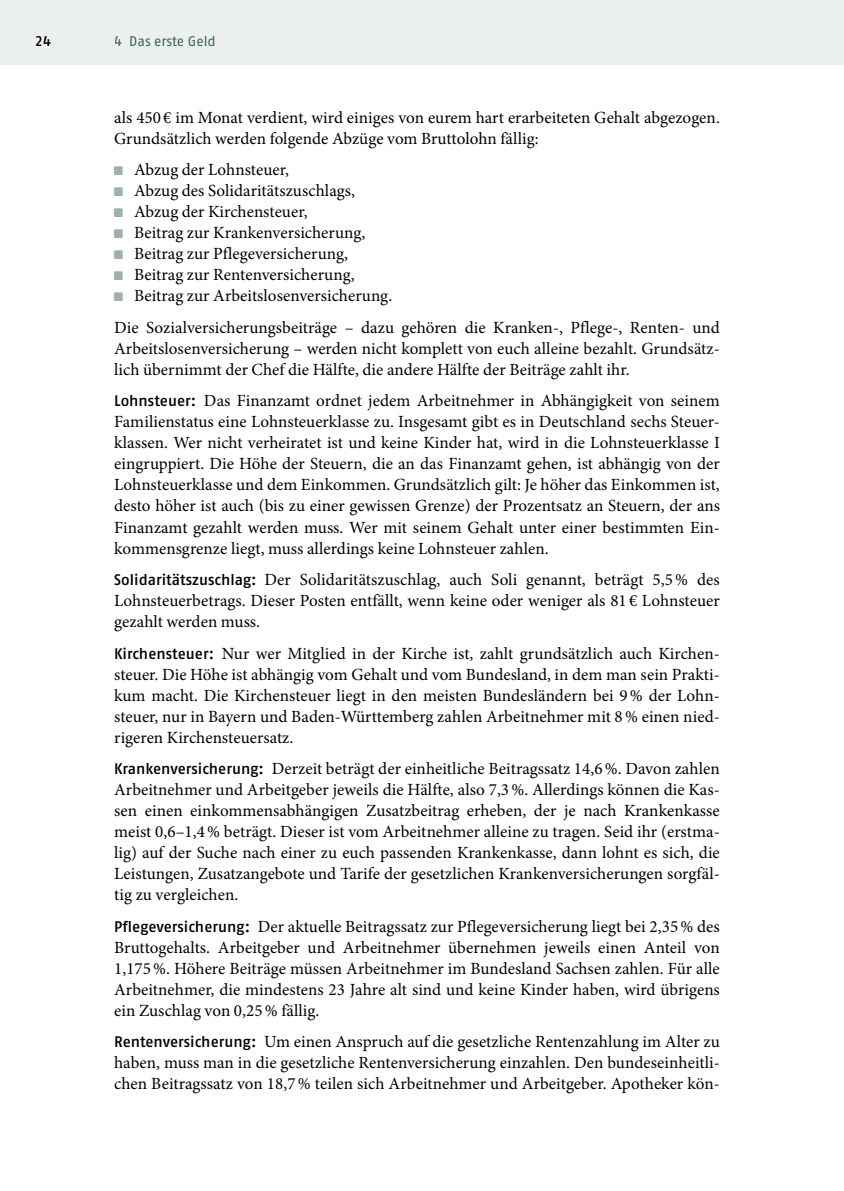
<style>
.page{position:relative;width:844px;height:1191px;background:#fff}
.page>*{position:absolute;margin:0;border:0;box-sizing:border-box;transform-origin:0 0}
.AUD_parahead-before{font:17.15px/21px "Minion Pro";letter-spacing:.005em;color:#000;text-align:justify}
.AUD_bodytext-after_l{font:17.15px/21px "Minion Pro";letter-spacing:.005em;color:#000;text-align:justify}
.AUD_bodytext{font:17.15px/21px "Minion Pro";letter-spacing:.005em;color:#000}
.t1{font:14px "Fago Pro";letter-spacing:-.005em;color:#3c654f}
.t2{font:600 14px "Fago Pro";color:#000}
.s1{font-family:"Fago Pro";font-weight:600;font-size:15.4px}
</style>
<div class="page">
<div style="left:114px;top:0;width:729px;height:64px;background:#ecf0ed"></div>
<div style="left:0;top:0;width:114px;height:64px;background:#ecf0ed"></div>
<p class="t2" style="left:35px;top:33px;width:18px">24</p>
<p class="t1" style="left:114px;top:33px;width:103px">4 Das erste Geld</p>
<p class="AUD_bodytext" style="left:114px;top:107px;width:607px">als 450 € im Monat verdient, wird einiges von eurem hart erarbeiteten Gehalt abgezogen.<br>Grundsätzlich werden folgende Abzüge vom Bruttolohn fällig:</p>
<p class="AUD_parahead-before" style="left:134px;top:159px;width:156px">Abzug der Lohnsteuer,</p>
<p class="AUD_parahead-before" style="left:134px;top:180px;width:222px">Abzug des Solidaritätszuschlags,</p>
<p class="AUD_parahead-before" style="left:134px;top:201px;width:175px">Abzug der Kirchensteuer,</p>
<p class="AUD_parahead-before" style="left:134px;top:222px;width:233px">Beitrag zur Krankenversicherung,</p>
<p class="AUD_parahead-before" style="left:134px;top:243px;width:215px">Beitrag zur Pflegeversicherung,</p>
<p class="AUD_parahead-before" style="left:134px;top:264px;width:222px">Beitrag zur Rentenversicherung,</p>
<p class="AUD_parahead-before" style="left:134px;top:285px;width:260px">Beitrag zur Arbeitslosenversicherung.</p>
<p class="AUD_bodytext-after_l" style="left:114px;top:317px;width:607px">Die Sozialversicherungsbeiträge – dazu gehören die Kranken-, Pflege-, Renten- und Arbeitslosenversicherung – werden nicht komplett von euch alleine bezahlt. Grundsätz&shy;lich übernimmt der Chef die Hälfte, die andere Hälfte der Beiträge zahlt ihr.</p>
<p class="AUD_parahead-before" style="left:114px;top:390px;width:607px"><span class="s1">Lohnsteuer:</span> Das Finanzamt ordnet jedem Arbeitnehmer in Abhängigkeit von seinem Familienstatus eine Lohnsteuerklasse zu. Insgesamt gibt es in Deutschland sechs Steuer&shy;klassen. Wer nicht verheiratet ist und keine Kinder hat, wird in die Lohnsteuerklasse I eingruppiert. Die Höhe der Steuern, die an das Finanzamt gehen, ist abhängig von der Lohnsteuerklasse und dem Einkommen. Grundsätzlich gilt: Je höher das Einkommen ist, desto höher ist auch (bis zu einer gewissen Grenze) der Prozentsatz an Steuern, der ans Finanzamt gezahlt werden muss. Wer mit seinem Gehalt unter einer bestimmten Ein&shy;kommensgrenze liegt, muss allerdings keine Lohnsteuer zahlen.</p>
<p class="AUD_parahead-before" style="left:114px;top:569px;width:607px"><span class="s1">Solidaritätszuschlag:</span> Der Solidaritätszuschlag, auch Soli genannt, beträgt 5,5% des Lohnsteuerbetrags. Dieser Posten entfällt, wenn keine oder weniger als 81 € Lohnsteuer gezahlt werden muss.</p>
<p class="AUD_parahead-before" style="left:114px;top:642px;width:607px"><span class="s1">Kirchensteuer:</span> Nur wer Mitglied in der Kirche ist, zahlt grundsätzlich auch Kirchen&shy;steuer. Die Höhe ist abhängig vom Gehalt und vom Bundesland, in dem man sein Prakti&shy;kum macht. Die Kirchensteuer liegt in den meisten Bundesländern bei 9% der Lohn&shy;steuer, nur in Bayern und Baden-Württemberg zahlen Arbeitnehmer mit 8% einen nied&shy;rigeren Kirchensteuersatz.</p>
<p class="AUD_parahead-before" style="left:114px;top:758px;width:607px"><span class="s1">Krankenversicherung:</span> Derzeit beträgt der einheitliche Beitragssatz 14,6%. Davon zahlen Arbeitnehmer und Arbeitgeber jeweils die Hälfte, also 7,3%. Allerdings können die Kas&shy;sen einen einkommensabhängigen Zusatzbeitrag erheben, der je nach Krankenkasse meist 0,6–1,4% beträgt. Dieser ist vom Arbeitnehmer alleine zu tragen. Seid ihr (erstma&shy;lig) auf der Suche nach einer zu euch passenden Krankenkasse, dann lohnt es sich, die Leistungen, Zusatzangebote und Tarife der gesetzlichen Krankenversicherungen sorgfäl&shy;tig zu vergleichen.</p>
<p class="AUD_parahead-before" style="left:114px;top:915px;width:607px"><span class="s1">Pflegeversicherung:</span> Der aktuelle Beitragssatz zur Pflegeversicherung liegt bei 2,35% des Bruttogehalts. Arbeitgeber und Arbeitnehmer übernehmen jeweils einen Anteil von 1,175%. Höhere Beiträge müssen Arbeitnehmer im Bundesland Sachsen zahlen. Für alle Arbeitnehmer, die mindestens 23 Jahre alt sind und keine Kinder haben, wird übrigens ein Zuschlag von 0,25% fällig.</p>
<p class="AUD_parahead-before" style="left:114px;top:1031px;width:607px"><span class="s1">Rentenversicherung:</span> Um einen Anspruch auf die gesetzliche Rentenzahlung im Alter zu haben, muss man in die gesetzliche Rentenversicherung einzahlen. Den bundeseinheitli&shy;chen Beitragssatz von 18,7% teilen sich Arbeitnehmer und Arbeitgeber. Apotheker kön-</p>
</div>
